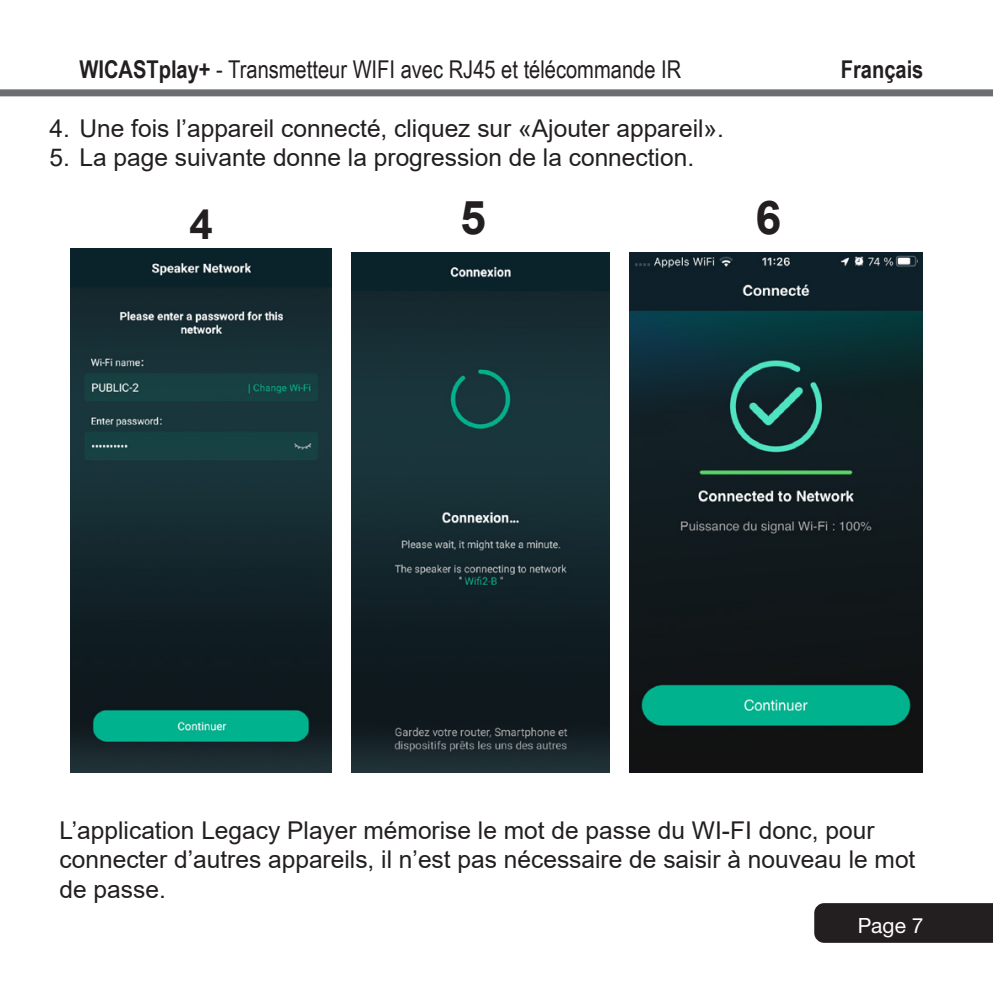
<style>
.page{position:relative;width:993px;height:993px;background:#fff}
.page>*{position:absolute;margin:0;border:0;box-sizing:border-box;transform-origin:0 0}
.t1{font:700 46.55px "Arial";color:#231f20}
.t2{font:700 42px "Arial";color:#231f20}
.Texte_normal{font:24.5px/29.4px "Arial";color:#231f20}
.t3{font:24.5px "Arial Narrow";color:#231f20}
.t4{font:700 24.5px "Arial Narrow";color:#231f20}
.t5{font:21px "Helvetica Neue";color:#fff}
.s1{font-weight:700}
</style>
<div class="page">
<div style="left:0;top:89px;width:992px;height:7px;background:#6c6d70"></div>
<div style="left:814px;top:903px;width:178px;height:39px;background:#231f20"></div>
<img style="left:71px;top:248px;width:260px;height:523px">
<img style="left:351px;top:252px;width:258px;height:519px">
<img style="left:629px;top:252px;width:292px;height:519px">
<p class="t3" style="left:79px;top:52px;width:603px"><span class="s1">WICASTplay+</span> - Transmetteur WIFI avec RJ45 et télécommande IR</p>
<p class="t4" style="left:840px;top:51px;width:84px">Français</p>
<p class="Texte_normal" style="left:50px;top:113px;width:675px">4. Une fois l’appareil connecté, cliquez sur «Ajouter appareil».</p>
<p class="Texte_normal" style="left:50px;top:142px;width:645px">5. La page suivante donne la progression de la connection.</p>
<p class="t2" style="left:189px;top:195px;width:25px">4</p>
<p class="t1" style="left:460px;top:185px;width:27px">5</p>
<p class="t1" style="left:755px;top:185px;width:27px">6</p>
<p class="Texte_normal" style="left:60px;top:815px;width:857px">L’application Legacy Player mémorise le mot de passe du WI-FI donc, pour connecter d’autres appareils, il n’est pas nécessaire de saisir à nouveau le mot de passe.</p>
<p class="t5" style="left:857px;top:912px;width:67px">Page 7</p>
</div>
